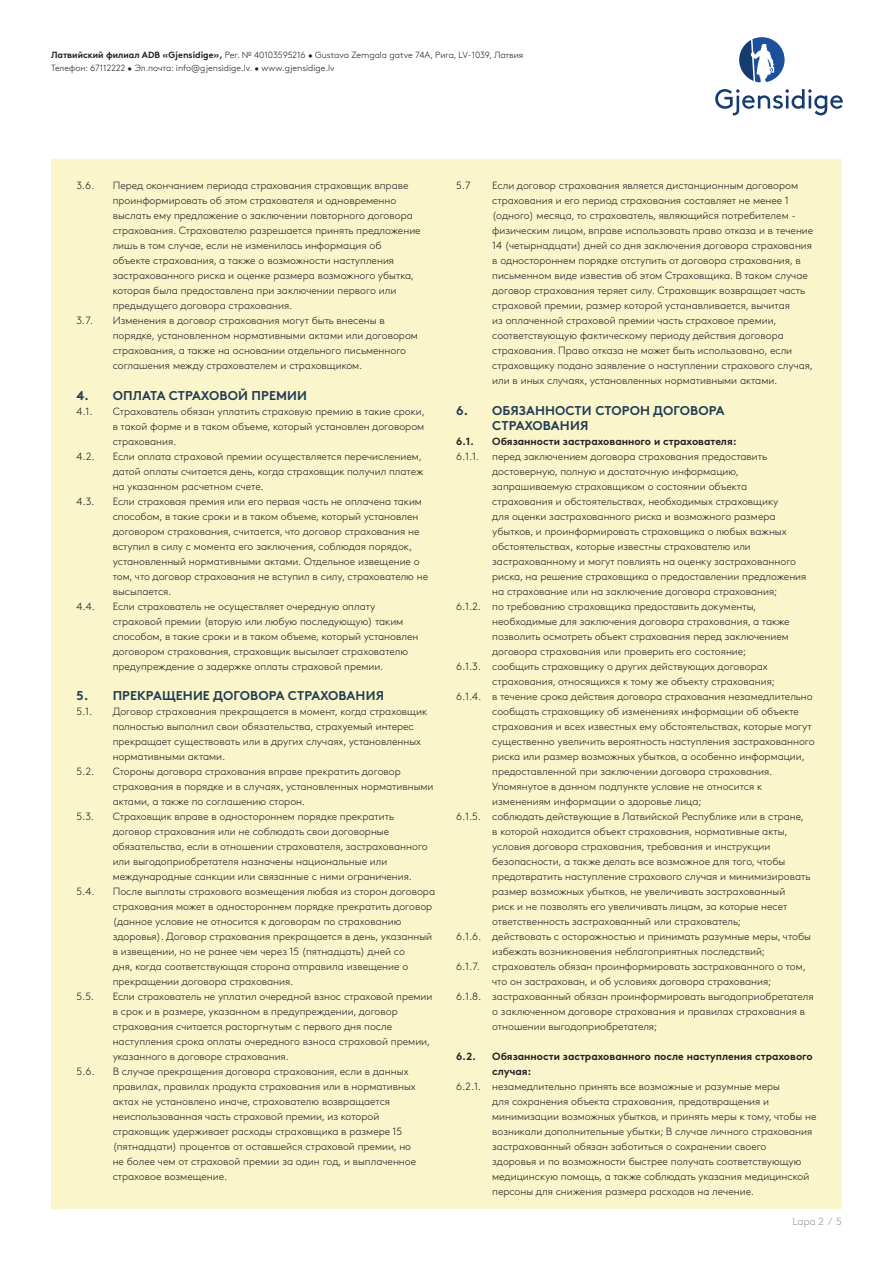
<style>
.page{position:relative;width:893px;height:1263px;background:#fff}
.page>*{position:absolute;margin:0;border:0;box-sizing:border-box;transform-origin:0 0}
.Main_Bullets{font:700 12.75px/15px "Gjen Brown OT";letter-spacing:.01em;color:#203e53}
.Main_Bullets-2{font:300 10.5px/15px "Gjen Brown OT";color:#231f20}
.Main_Bullets-3{font:700 10.5px/15px "Gjen Brown OT";color:#231f20}
.t1{font:300 10.5px "Gjen Brown OT";color:#939598}
.t2{font:300 9px/13.5px "Gjen Brown OT";color:#231f20}
.s1{font-weight:700}
</style>
<div class="page">
<svg style="left:715px;top:89px;width:128px;height:26px"></svg>
<svg style="left:739px;top:37px;width:46px;height:45px"></svg>
<div style="left:51px;top:159px;width:791px;height:1050px;background:#fbf5cc"></div>
<p class="t2" style="left:51px;top:47px;width:474px"><span class="s1">Латвийский филиал ADB «Gjensidige»,</span> Рег. № 40103595216 • Gustava Zemgala gatve 74A, Рига, LV-1039, Латвия<br>Телефон: 67112222 • Эл.почта: info@gjensidige.lv. • www.gjensidige.lv</p>
<p class="Main_Bullets-2" style="left:77px;top:178px;width:19px">3.6.</p>
<p class="Main_Bullets-2" style="left:113px;top:178px;width:310px">Перед окончанием периода страхования страховщик вправе проинформировать об этом страхователя и одновременно выслать ему предложение о заключении повторного договора страхования. Страхователю разрешается принять предложение лишь в том случае, если не изменилась информация об объекте страхования, а также о возможности наступления застрахованного риска и оценке размера возможного убытка, которая была предоставлена при заключении первого или предыдущего договора страхования.</p>
<p class="Main_Bullets-2" style="left:77px;top:313px;width:18px">3.7.</p>
<p class="Main_Bullets-2" style="left:113px;top:313px;width:307px">Изменения в договор страхования могут быть внесены в порядке, установленном нормативными актами или договором страхования, а также на основании отдельного письменного соглашения между страхователем и страховщиком.</p>
<p class="Main_Bullets" style="left:77px;top:386px;width:232px">4. ОПЛАТА СТРАХОВОЙ ПРЕМИИ</p>
<p class="Main_Bullets-2" style="left:77px;top:403px;width:18px">4.1.</p>
<p class="Main_Bullets-2" style="left:113px;top:403px;width:314px;text-align:justify">Страхователь обязан уплатить страховую премию в такие сроки, в такой форме и в таком объеме, который установлен договором страхования.</p>
<p class="Main_Bullets-2" style="left:77px;top:448px;width:20px">4.2.</p>
<p class="Main_Bullets-2" style="left:113px;top:448px;width:312px">Если оплата страховой премии осуществляется перечислением, датой оплаты считается день, когда страховщик получил платеж на указанном расчетном счете.</p>
<p class="Main_Bullets-2" style="left:77px;top:493px;width:19px">4.3.</p>
<p class="Main_Bullets-2" style="left:113px;top:493px;width:317px">Если страховая премия или его первая часть не оплачена таким способом, в такие сроки и в таком объеме, который установлен договором страхования, считается, что договор страхования не вступил в силу с момента его заключения, соблюдая порядок, установленный нормативными актами. Отдельное извещение о том, что договор страхования не вступил в силу, страхователю не высылается.</p>
<p class="Main_Bullets-2" style="left:77px;top:598px;width:20px">4.4.</p>
<p class="Main_Bullets-2" style="left:113px;top:598px;width:307px">Если страхователь не осуществляет очередную оплату страховой премии (вторую или любую последующую) таким способом, в такие сроки и в таком объеме, который установлен договором страхования, страховщик высылает страхователю предупреждение о задержке оплаты страховой премии.</p>
<p class="Main_Bullets" style="left:77px;top:686px;width:309px">5. ПРЕКРАЩЕНИЕ ДОГОВОРА СТРАХОВАНИЯ</p>
<p class="Main_Bullets-2" style="left:77px;top:703px;width:17px">5.1.</p>
<p class="Main_Bullets-2" style="left:113px;top:703px;width:316px">Договор страхования прекращается в момент, когда страховщик полностью выполнил свои обязательства, страхуемый интерес прекращает существовать или в других случаях, установленных нормативными актами.</p>
<p class="Main_Bullets-2" style="left:77px;top:763px;width:19px">5.2.</p>
<p class="Main_Bullets-2" style="left:113px;top:763px;width:322px">Стороны договора страхования вправе прекратить договор страхования в порядке и в случаях, установленных нормативными актами, а также по соглашению сторон.</p>
<p class="Main_Bullets-2" style="left:77px;top:808px;width:19px">5.3.</p>
<p class="Main_Bullets-2" style="left:113px;top:808px;width:317px">Страховщик вправе в одностороннем порядке прекратить договор страхования или не соблюдать свои договорные обязательства, если в отношении страхователя, застрахованного или выгодоприобретателя назначены национальные или международные санкции или связанные с ними ограничения.</p>
<p class="Main_Bullets-2" style="left:77px;top:883px;width:19px">5.4.</p>
<p class="Main_Bullets-2" style="left:113px;top:883px;width:324px">После выплаты страхового возмещения любая из сторон договора страхования может в одностороннем порядке прекратить договор (данное условие не относится к договорам по страхованию здоровья). Договор страхования прекращается в день, указанный в извещении, но не ранее чем через 15 (пятнадцать) дней со<br>дня, когда соответствующая сторона отправила извещение о прекращении договора страхования.</p>
<p class="Main_Bullets-2" style="left:77px;top:988px;width:19px">5.5.</p>
<p class="Main_Bullets-2" style="left:113px;top:988px;width:321px">Если страхователь не уплатил очередной взнос страховой премии в срок и в размере, указанном в предупреждении, договор страхования считается расторгнутым с первого дня после наступления срока оплаты очередного взноса страховой премии, указанного в договоре страхования.</p>
<p class="Main_Bullets-2" style="left:77px;top:1063px;width:20px">5.6.</p>
<p class="Main_Bullets-2" style="left:113px;top:1063px;width:305px">В случае прекращения договора страхования, если в данных правилах, правилах продукта страхования или в нормативных актах не установлено иначе, страхователю возвращается неиспользованная часть страховой премии, из которой страховщик удерживает расходы страховщика в размере 15 (пятнадцати) процентов от оставшейся страховой премии, но не более чем от страховой премии за один год, и выплаченное страховое возмещение.</p>
<p class="Main_Bullets-2" style="left:456px;top:178px;width:16px">5.7</p>
<p class="Main_Bullets-2" style="left:492px;top:178px;width:323px">Если договор страхования является дистанционным договором страхования и его период страхования составляет не менее 1 (одного) месяца, то страхователь, являющийся потребителем - физическим лицом, вправе использовать право отказа и в течение 14 (четырнадцати) дней со дня заключения договора страхования в одностороннем порядке отступить от договора страхования, в письменном виде известив об этом Страховщика. В таком случае договор страхования теряет силу. Страховщик возвращает часть страховой премии, размер которой устанавливается, вычитая</p>
<p class="Main_Bullets-2" style="left:492px;top:313px;width:322px">из оплаченной страховой премии часть страховое премии, соответствующую фактическому периоду действия договора страхования. Право отказа не может быть использовано, если страховщику подано заявление о наступлении страхового случая, или в иных случаях, установленных нормативными актами.</p>
<p class="Main_Bullets" style="left:492px;top:401px;width:234px;text-indent:-36px">6. ОБЯЗАННОСТИ СТОРОН ДОГОВОРА<br>СТРАХОВАНИЯ</p>
<p class="Main_Bullets-3" style="left:456px;top:432px;width:20px">6.1.</p>
<p class="Main_Bullets-3" style="left:492px;top:432px;width:246px">Обязанности застрахованного и страхователя:</p>
<p class="Main_Bullets-2" style="left:492px;top:448px;width:316px;text-indent:-36px">6.1.1. перед заключением договора страхования предоставить достоверную, полную и достаточную информацию, запрашиваемую страховщиком о состоянии объекта страхования и обстоятельствах, необходимых страховщику<br>для оценки застрахованного риска и возможного размера убытков, и проинформировать страховщика о любых важных обстоятельствах, которые известны страхователю или застрахованному и могут повлиять на оценку застрахованного риска, на решение страховщика о предоставлении предложения на страхование или на заключение договора страхования;</p>
<p class="Main_Bullets-2" style="left:492px;top:598px;width:299px;text-indent:-36px">6.1.2. по требованию страховщика предоставить документы, необходимые для заключения договора страхования, а также позволить осмотреть объект страхования перед заключением договора страхования или проверить его состояние;</p>
<p class="Main_Bullets-2" style="left:492px;top:658px;width:284px;text-indent:-36px">6.1.3. сообщить страховщику о других действующих договорах страхования, относящихся к тому же объекту страхования;</p>
<p class="Main_Bullets-2" style="left:492px;top:688px;width:324px;text-indent:-36px">6.1.4. в течение срока действия договора страхования незамедлительно сообщать страховщику об изменениях информации об объекте страхования и всех известных ему обстоятельствах, которые могут существенно увеличить вероятность наступления застрахованного риска или размер возможных убытков, а особенно информации, предоставленной при заключении договора страхования.<br>Упомянутое в данном подпункте условие не относится к изменениям информации о здоровье лица;</p>
<p class="Main_Bullets-2" style="left:492px;top:808px;width:320px;text-indent:-36px">6.1.5. соблюдать действующие в Латвийской Республике или в стране, в которой находится объект страхования, нормативные акты, условия договора страхования, требования и инструкции безопасности, а также делать все возможное для того, чтобы предотвратить наступление страхового случая и минимизировать размер возможных убытков, не увеличивать застрахованный<br>риск и не позволять его увеличивать лицам, за которые несет ответственность застрахованный или страхователь;</p>
<p class="Main_Bullets-2" style="left:492px;top:928px;width:320px;text-indent:-36px">6.1.6. действовать с осторожностью и принимать разумные меры, чтобы избежать возникновения неблагоприятных последствий;</p>
<p class="Main_Bullets-2" style="left:456px;top:958px;width:351px;text-align:center">6.1.7. страхователь обязан проинформировать застрахованного о том, что он застрахован, и об условиях договора страхования;</p>
<p class="Main_Bullets-2" style="left:492px;top:988px;width:323px;text-indent:-36px">6.1.8. застрахованный обязан проинформировать выгодоприобретателя о заключенном договоре страхования и правилах страхования в отношении выгодоприобретателя;</p>
<p class="Main_Bullets-3" style="left:456px;top:1047px;width:22px">6.2.</p>
<p class="Main_Bullets-3" style="left:492px;top:1047px;width:322px">Обязанности застрахованного после наступления страхового случая:</p>
<p class="Main_Bullets-2" style="left:492px;top:1078px;width:326px;text-indent:-36px">6.2.1. незамедлительно принять все возможные и разумные меры<br>для сохранения объекта страхования, предотвращения и минимизации возможных убытков, и принять меры к тому, чтобы не возникали дополнительные убытки; В случае личного страхования застрахованный обязан заботиться о сохранении своего<br>здоровья и по возможности быстрее получать соответствующую медицинскую помощь, а также соблюдать указания медицинской персоны для снижения размера расходов на лечение.</p>
<p class="t1" style="left:792px;top:1213px;width:51px">Lapa 2 / 5</p>
</div>
